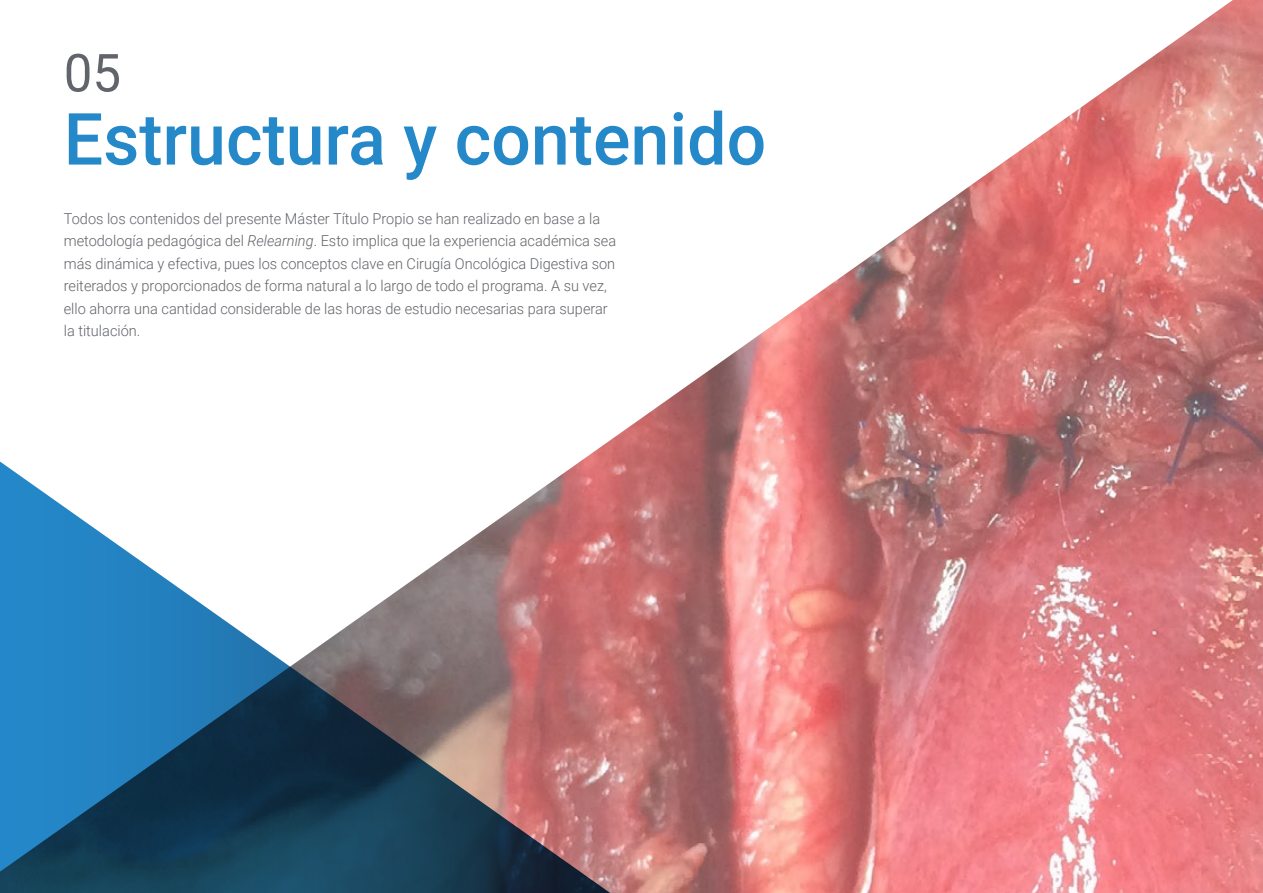
<style>
.page{position:relative;width:1263px;height:893px;background:#fff}
.page>*{position:absolute;margin:0;border:0;box-sizing:border-box;transform-origin:0 0}
.t1{font:500 72px "Roboto";color:#2488c9}
.t2{font:52.5px "Roboto";color:#61646a}
.t3{font:300 15px/22.5px "Roboto";color:#61646a}
.s1{font-style:italic}
</style>
<div class="page">
<img style="left:602px;top:0;width:661px;height:893px">
<svg style="left:0;top:446px;width:640px;height:447px"></svg>
<h2 class="t2" style="left:64px;top:36px;width:59px">05</h2>
<h1 class="t1" style="left:64px;top:89px;width:704px">Estructura y contenido</h1>
<p class="t3" style="left:64px;top:207px;width:554px">Todos los contenidos del presente Máster Título Propio se han realizado en base a la metodología pedagógica del <span class="s1">Relearning</span>. Esto implica que la experiencia académica sea más dinámica y efectiva, pues los conceptos clave en Cirugía Oncológica Digestiva son reiterados y proporcionados de forma natural a lo largo de todo el programa. A su vez, ello ahorra una cantidad considerable de las horas de estudio necesarias para superar la titulación.</p>
</div>
